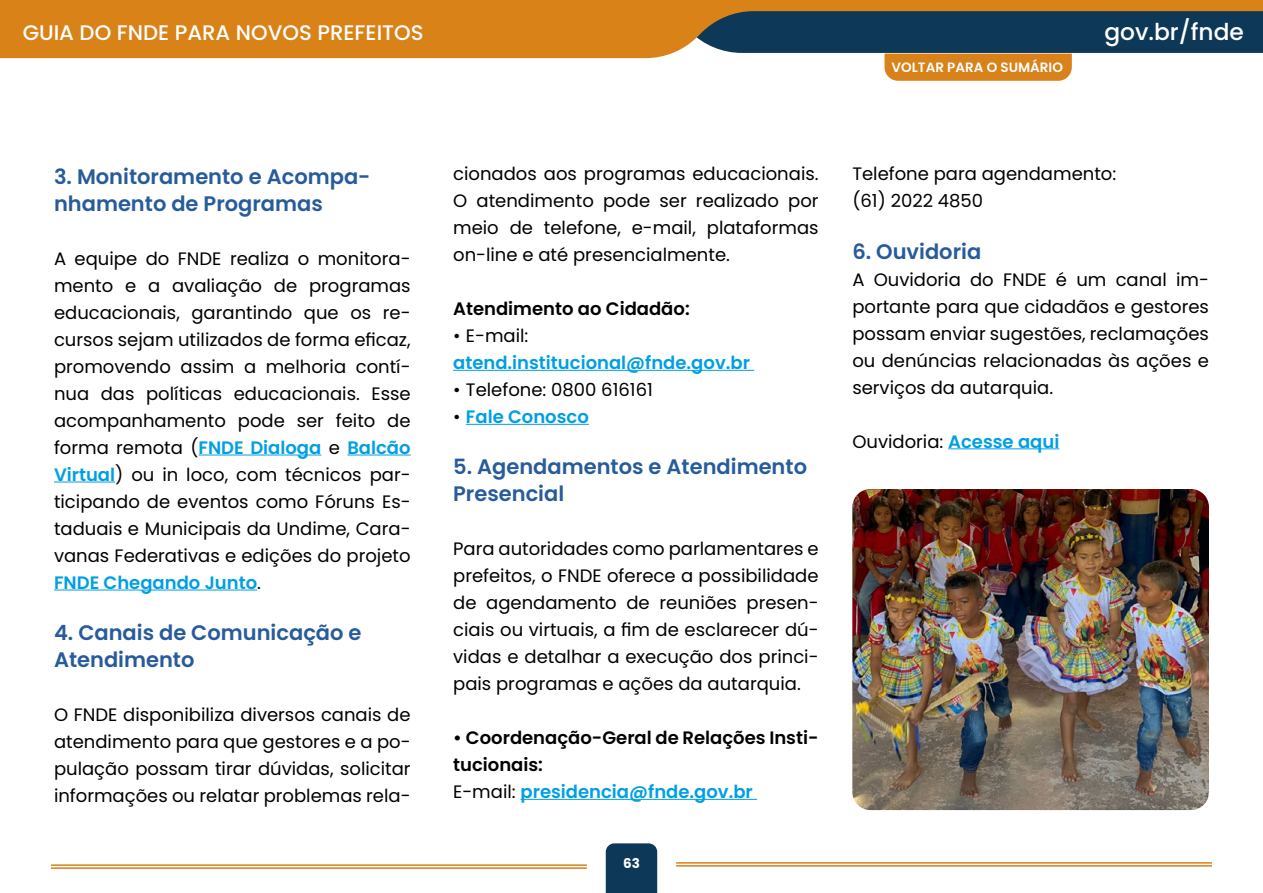
<style>
.page{position:relative;width:1263px;height:893px;background:#fff}
.page>*{position:absolute;margin:0;border:0;box-sizing:border-box;transform-origin:0 0}
.t1{font:500 23.25px "Poppins";color:#fff}
.t2{font:500 21.15px "Poppins";color:#fff}
.t3{font:600 21px/27px "Poppins";color:#275b9b}
.t4{font:18px/27px "Poppins";color:#000;text-align:justify}
.t5{font:600 18px/27px "Poppins";color:#000}
.t6{font:600 18px "Poppins";color:#009fe3}
.t7{font:600 13.5px "Poppins";color:#fff}
.t8{font:700 13.5px "Poppins";color:#fff}
.s1{font-weight:600;color:#009fe3}
.s2{font-weight:400;color:#000}
.s3{font-weight:400}
.s4{color:#009fe3}
</style>
<div class="page">
<div style="left:884px;top:58px;width:188px;height:23px;background:#d88219"></div>
<svg style="left:0;top:0;width:1263px;height:58px;background:#9a6f33"></svg>
<div style="left:606px;top:843px;width:51px;height:50px;background:#0d3857"></div>
<hr style="left:51px;top:864px;width:536px;height:2px;background:#d88116">
<hr style="left:51px;top:867px;width:536px;height:2px;background:#d88116">
<hr style="left:676px;top:862px;width:536px;height:2px;background:#d88116">
<hr style="left:676px;top:865px;width:536px;height:2px;background:#d88116">
<hr style="left:198px;top:455px;width:123px;height:1px;background:#009fe3">
<hr style="left:347px;top:455px;width:64px;height:1px;background:#009fe3">
<hr style="left:54px;top:482px;width:61px;height:1px;background:#009fe3">
<hr style="left:54px;top:590px;width:203px;height:1px;background:#009fe3">
<hr style="left:453px;top:370px;width:301px;height:1px;background:#009fe3">
<hr style="left:466px;top:424px;width:123px;height:1px;background:#009fe3">
<hr style="left:520px;top:799px;width:237px;height:1px;background:#009fe3">
<hr style="left:948px;top:448px;width:111px;height:1px;background:#009fe3">
<img style="left:852px;top:489px;width:357px;height:321px">
<p class="t2" style="left:23px;top:20px;width:402px">GUIA DO FNDE PARA NOVOS PREFEITOS</p>
<p class="t1" style="left:1104px;top:19px;width:141px">gov.br/fnde</p>
<p class="t3" style="left:54px;top:163px;width:318px">3. Monitoramento e Acompa&shy;nhamento de Programas</p>
<p class="t4" style="left:54px;top:245px;width:358px">A equipe do FNDE realiza o monitora&shy;mento e a avaliação de programas educacionais, garantindo que os re&shy;cursos sejam utilizados de forma eficaz, promovendo assim a melhoria contí&shy;nua das políticas educacionais. Esse acompanhamento pode ser feito de forma remota (<span class="s1">FNDE Dialoga</span> e <span class="s1">Balcão Virtual</span>) ou in loco, com técnicos par&shy;ticipando de eventos como Fóruns Es&shy;taduais e Municipais da Undime, Cara&shy;vanas Federativas e edições do projeto <span class="s1">FNDE Chegando Junto</span>.</p>
<p class="t3" style="left:54px;top:619px;width:309px">4. Canais de Comunicação e<br>Atendimento</p>
<p class="t4" style="left:54px;top:701px;width:358px">O FNDE disponibiliza diversos canais de atendimento para que gestores e a po&shy;pulação possam tirar dúvidas, solicitar informações ou relatar problemas rela-</p>
<p class="t7" style="left:891px;top:59px;width:173px">VOLTAR PARA O SUMÁRIO</p>
<p class="t4" style="left:453px;top:160px;width:367px">cionados aos programas educacionais.<br>O atendimento pode ser realizado por meio de telefone, e-mail, plataformas on-line e até presencialmente.</p>
<p class="t5" style="left:453px;top:295px;width:238px">Atendimento ao Cidadão:</p>
<p class="t4" style="left:453px;top:322px;width:77px">• E-mail:</p>
<p class="t6" style="left:453px;top:352px;width:298px">atend.institucional@fnde.gov.br</p>
<p class="t4" style="left:453px;top:376px;width:201px">• Telefone: 0800 616161</p>
<p class="t6" style="left:453px;top:406px;width:137px"><span class="s2">•</span> Fale Conosco</p>
<p class="t3" style="left:453px;top:453px;width:355px">5. Agendamentos e Atendimento<br>Presencial</p>
<p class="t4" style="left:453px;top:535px;width:367px">Para autoridades como parlamentares e prefeitos, o FNDE oferece a possibilidade de agendamento de reuniões presen&shy;ciais ou virtuais, a fim de esclarecer dú&shy;vidas e detalhar a execução dos princi&shy;pais programas e ações da autarquia.</p>
<p class="t5" style="left:453px;top:724px;width:367px">• Coordenação-Geral de Relações Insti&shy;tucionais:<br><span class="s3">E-mail:</span> <span class="s4">presidencia@fnde.gov.br</span></p>
<p class="t8" style="left:623px;top:855px;width:18px">63</p>
<p class="t4" style="left:852px;top:161px;width:265px">Telefone para agendamento: (61) 2022 4850</p>
<p class="t3" style="left:852px;top:238px;width:130px">6. Ouvidoria</p>
<p class="t4" style="left:852px;top:266px;width:358px">A Ouvidoria do FNDE é um canal im&shy;portante para que cidadãos e gestores possam enviar sugestões, reclamações ou denúncias relacionadas às ações e serviços da autarquia.</p>
<p class="t4" style="left:852px;top:428px;width:208px">Ouvidoria: <span class="s1">Acesse aqui</span></p>
</div>
